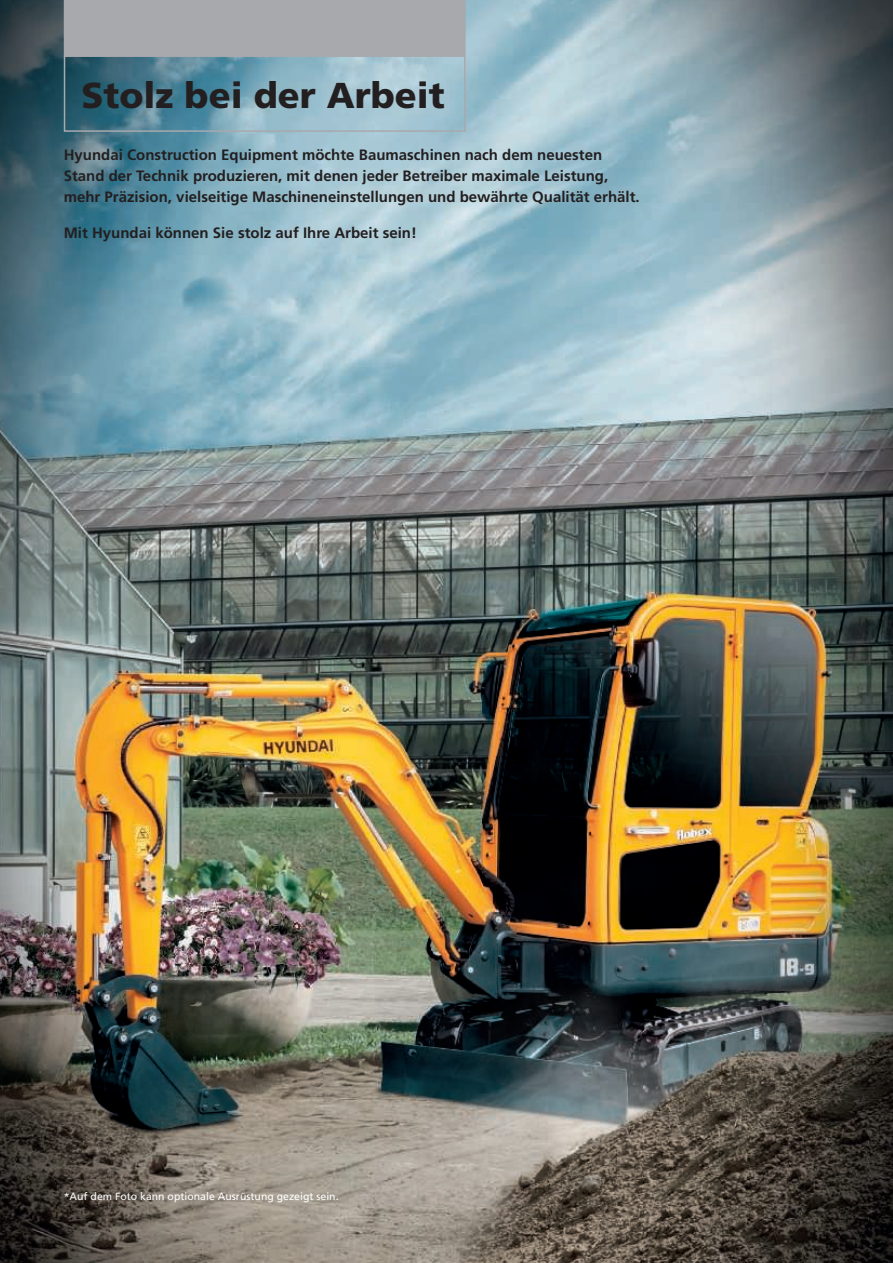
<style>
.page{position:relative;width:893px;height:1263px;background:#fff}
.page>*{position:absolute;margin:0;border:0;box-sizing:border-box;transform-origin:0 0}
.t1{font:900 36px "Frutiger LT Std";color:#231f20}
.t2{font:700 15px/21px "Frutiger LT Std";color:#231f20}
.t3{font:10.5px "Frutiger LT Std";color:#fff}
</style>
<div class="page">
<img style="left:0;top:0;width:893px;height:1263px">
<div style="left:64px;top:0;width:402px;height:55px;background:#a8a9ad"></div>
<div style="left:64px;top:55px;width:402px;height:77px;border:2px solid #a8a9ad"></div>
<h1 class="t1" style="left:82px;top:73px;width:365px">Stolz bei der Arbeit</h1>
<p class="t2" style="left:64px;top:144px;width:577px">Hyundai Construction Equipment möchte Baumaschinen nach dem neuesten<br>Stand der Technik produzieren, mit denen jeder Betreiber maximale Leistung, mehr Präzision, vielseitige Maschineneinstellungen und bewährte Qualität erhält.</p>
<p class="t2" style="left:64px;top:222px;width:355px">Mit Hyundai können Sie stolz auf Ihre Arbeit sein!</p>
<p class="t3" style="left:64px;top:1190px;width:276px">*Auf dem Foto kann optionale Ausrüstung gezeigt sein.</p>
</div>
